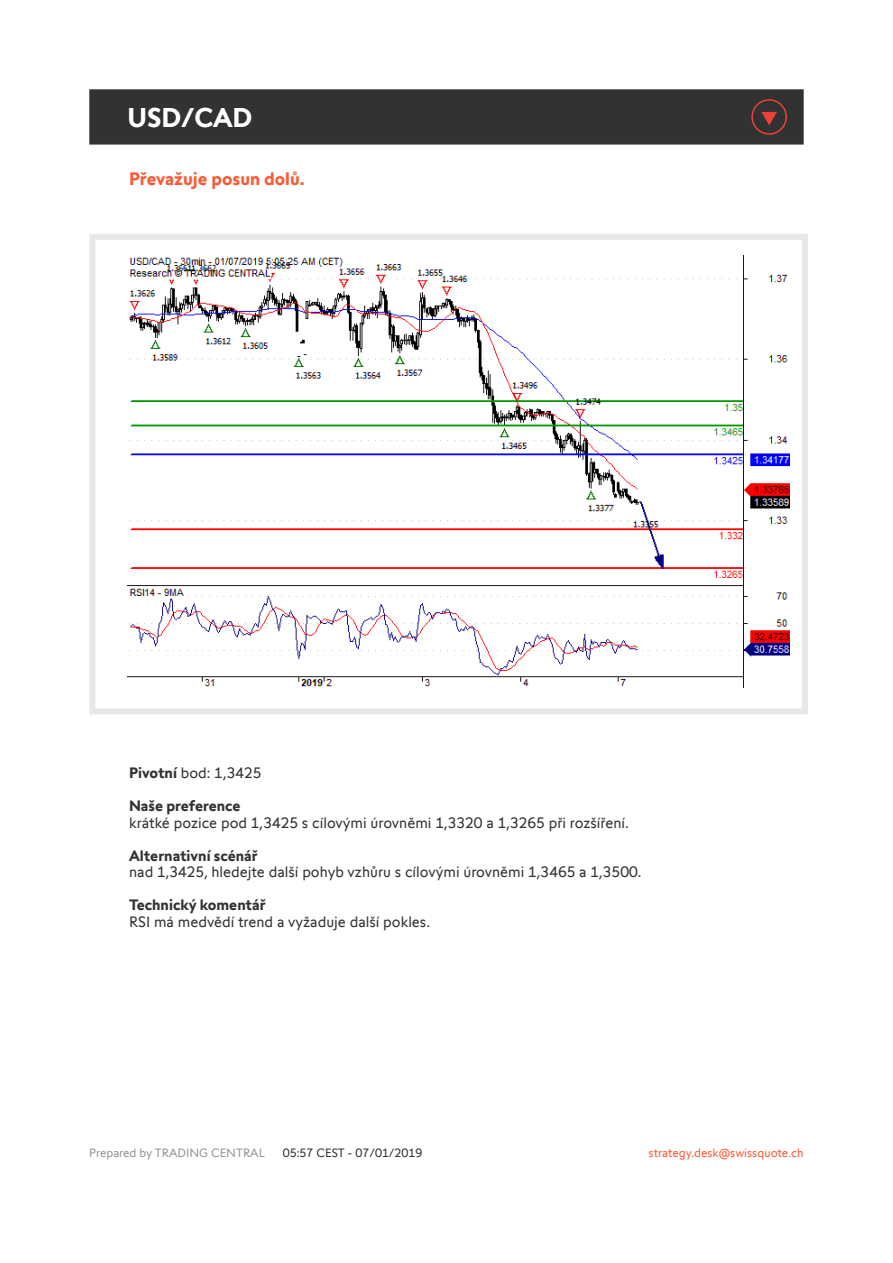
<style>
.page{position:relative;width:893px;height:1263px;background:#fff}
.page>*{position:absolute;margin:0;border:0;box-sizing:border-box;transform-origin:0 0}
.t1{font:700 27px "Swissquote CT";color:#fff}
.t2{font:700 18px "Swissquote CT";color:#fa5b35}
.t3{font:15px "Swissquote CT";color:#323232}
.t4{font:700 15px "Swissquote CT";color:#323232}
.t5{font:12px "Swissquote CT";color:#fa5b35}
.t6{font:12px "Swissquote CT";color:#939598}
.t7{font:12px "Swissquote CT";color:#323232}
.s1{font-weight:700}
</style>
<div class="page">
<div style="left:89px;top:234px;width:719px;height:480px;border:6px solid #e9e8e7"></div>
<div style="left:89px;top:89px;width:715px;height:56px;background:#323232;border:2px solid #323232"></div>
<img style="left:128px;top:255px;width:661px;height:432px">
<svg style="left:751px;top:99px;width:36px;height:36px"></svg>
<h1 class="t1" style="left:128px;top:101px;width:126px">USD/CAD</h1>
<p class="t2" style="left:129px;top:168px;width:177px">Převažuje posun dolů.</p>
<p class="t3" style="left:129px;top:764px;width:134px"><span class="s1">Pivotní</span> bod: 1,3425</p>
<p class="t4" style="left:129px;top:797px;width:113px">Naše preference</p>
<p class="t3" style="left:129px;top:814px;width:501px">krátké pozice pod 1,3425 s cílovými úrovněmi 1,3320 a 1,3265 při rozšíření.</p>
<p class="t4" style="left:129px;top:846px;width:130px">Alternativní scénář</p>
<p class="t3" style="left:129px;top:863px;width:514px">nad 1,3425, hledejte další pohyb vzhůru s cílovými úrovněmi 1,3465 a 1,3500.</p>
<p class="t4" style="left:129px;top:896px;width:138px">Technický komentář</p>
<p class="t3" style="left:129px;top:913px;width:302px">RSI má medvědí trend a vyžaduje další pokles.</p>
<p class="t6" style="left:89px;top:1145px;width:177px">Prepared by TRADING CENTRAL</p>
<p class="t7" style="left:283px;top:1145px;width:141px">05:57 CEST - 07/01/2019</p>
<p class="t5" style="left:649px;top:1145px;width:157px">strategy.desk@swissquote.ch</p>
</div>
